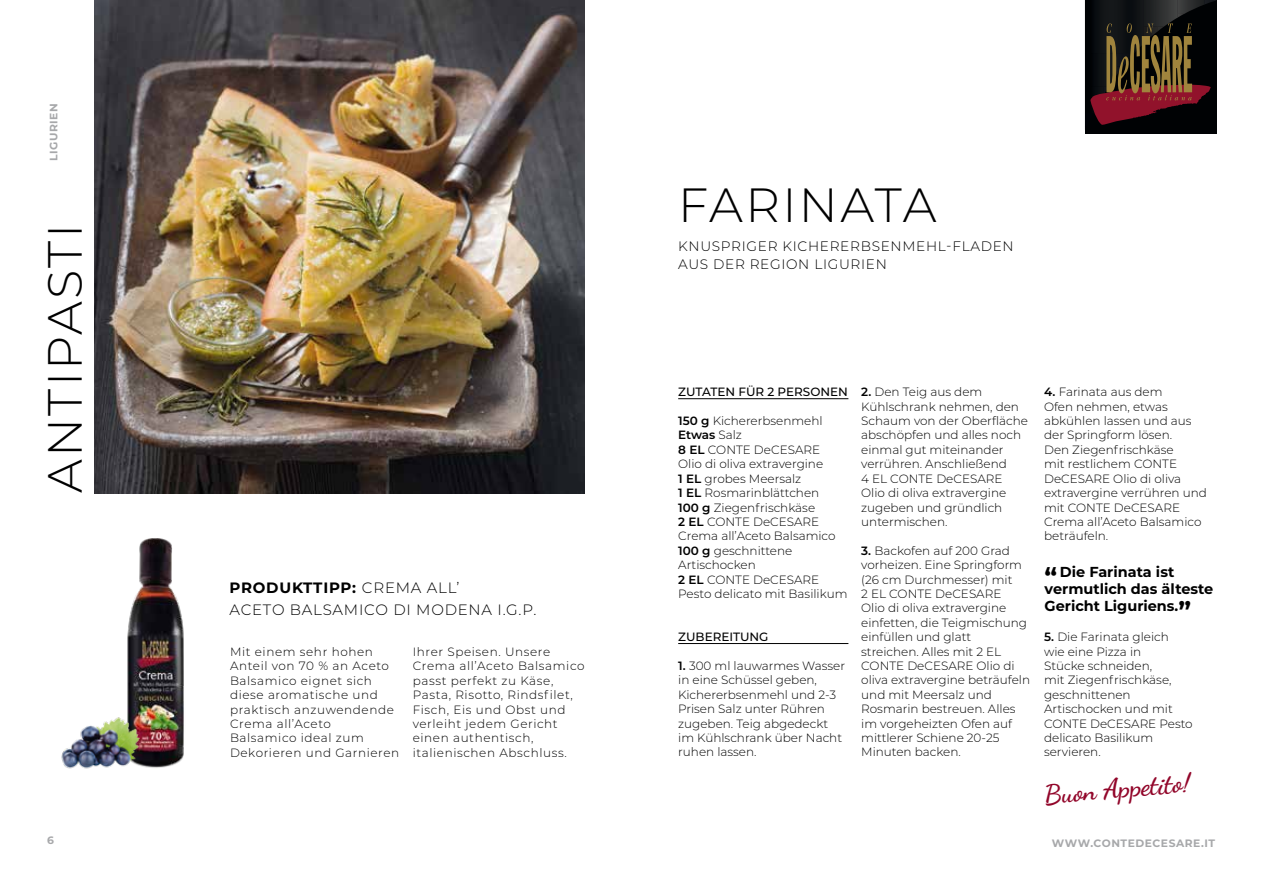
<style>
.page{position:relative;width:1263px;height:893px;background:#fff}
.page>*{position:absolute;margin:0;border:0;box-sizing:border-box;transform-origin:0 0}
.t1{font:300 48px "Montserrat";letter-spacing:.05em;color:#000}
.t2{font:700 27px "Dancing Script";color:#92062a}
.t3{font:300 15px "Montserrat";letter-spacing:.05em;color:#000}
.t4{font:700 15px "Montserrat";letter-spacing:.05em;color:#000}
.t5{font:700 14.4px/17.4px "Montserrat";color:#000}
.t6{font:300 13.65px/18px "Montserrat";letter-spacing:.05em;color:#000}
.t7{font:300 12px/14.4px "Montserrat";color:#000}
.t8{font:300 12px/14.4px "Montserrat";letter-spacing:.05em;color:#000}
.t9{font:500 12px "Montserrat";color:#000}
.t10{font:700 10.8px "Montserrat";letter-spacing:.05em;color:#a7a8aa}
.s1{font-weight:300}
.s2{font-weight:600}
.s3{font-size:25.5px}
</style>
<div class="page">
<img style="left:94px;top:0;width:491px;height:493px">
<hr style="left:678px;top:398px;width:170px;height:1px;background:#000">
<hr style="left:678px;top:643px;width:170px;height:1px;background:#000">
<div style="left:1085px;top:0;width:131px;height:134px;background:#000204"></div>
<img style="left:1095px;top:0;width:49px;height:13px">
<img style="left:1144px;top:0;width:33px;height:13px">
<img style="left:1177px;top:0;width:27px;height:13px">
<svg style="left:1204px;top:0;width:12px;height:5px"></svg>
<svg style="left:1090px;top:13px;width:121px;height:112px"></svg>
<img style="left:127px;top:538px;width:57px;height:230px">
<img style="left:61px;top:713px;width:84px;height:56px">
<p class="t10" style="left:46px;top:161px;width:59px;rotate:-90deg">LIGURIEN</p>
<h1 class="t1" style="left:32px;top:493px;width:271px;rotate:-90deg">ANTIPASTI</h1>
<p class="t4" style="left:230px;top:576px;width:231px">PRODUKTTIPP: <span class="s1">CREMA ALL’</span></p>
<p class="t3" style="left:230px;top:600px;width:308px">ACETO BALSAMICO DI MODENA I.G.P.</p>
<p class="t8" style="left:230px;top:644px;width:171px">Mit einem sehr hohen<br>Anteil von 70 % an Aceto<br>Balsamico eignet sich diese aromatische und praktisch anzuwendende<br>Crema all’Aceto<br>Balsamico ideal zum<br>Dekorieren und Garnieren</p>
<p class="t8" style="left:413px;top:644px;width:173px">Ihrer Speisen. Unsere<br>Crema all’Aceto Balsamico passt perfekt zu Käse,<br>Pasta, Risotto, Rindsfilet,<br>Fisch, Eis und Obst und verleiht jedem Gericht einen authentisch, italienischen Abschluss.</p>
<h1 class="t1" style="left:678px;top:173px;width:260px">FARINATA</h1>
<p class="t6" style="left:678px;top:237px;width:337px">KNUSPRIGER KICHERERBSENMEHL-FLADEN<br>AUS DER REGION LIGURIEN</p>
<p class="t9" style="left:678px;top:384px;width:171px">ZUTATEN FÜR 2 PERSONEN</p>
<p class="t7" style="left:678px;top:413px;width:171px"><span class="s2">150 g</span> Kichererbsenmehl<br><span class="s2">Etwas</span> Salz<br><span class="s2">8 EL</span> CONTE DeCESARE<br>Olio di oliva extravergine<br><span class="s2">1 EL</span> grobes Meersalz<br><span class="s2">1 EL</span> Rosmarinblättchen<br><span class="s2">100 g</span> Ziegenfrischkäse<br><span class="s2">2 EL</span> CONTE DeCESARE<br>Crema all’Aceto Balsamico<br><span class="s2">100 g</span> geschnittene<br>Artischocken<br><span class="s2">2 EL</span> CONTE DeCESARE<br>Pesto delicato mit Basilikum</p>
<p class="t9" style="left:678px;top:628px;width:92px">ZUBEREITUNG</p>
<p class="t7" style="left:678px;top:658px;width:168px"><span class="s2">1.</span> 300 ml lauwarmes Wasser in eine Schüssel geben,<br>Kichererbsenmehl und 2-3<br>Prisen Salz unter Rühren zugeben. Teig abgedeckt im Kühlschrank über Nacht ruhen lassen.</p>
<p class="t7" style="left:861px;top:384px;width:168px"><span class="s2">2.</span> Den Teig aus dem<br>Kühlschrank nehmen, den<br>Schaum von der Oberfläche abschöpfen und alles noch einmal gut miteinander verrühren. Anschließend<br>4 EL CONTE DeCESARE<br>Olio di oliva extravergine zugeben und gründlich untermischen.</p>
<p class="t7" style="left:861px;top:543px;width:170px"><span class="s2">3.</span> Backofen auf 200 Grad vorheizen. Eine Springform (26 cm Durchmesser) mit<br>2 EL CONTE DeCESARE<br>Olio di oliva extravergine einfetten, die Teigmischung einfüllen und glatt streichen. Alles mit 2 EL<br>CONTE DeCESARE Olio di oliva extravergine beträufeln und mit Meersalz und<br>Rosmarin bestreuen. Alles im vorgeheizten Ofen auf mittlerer Schiene 20-25<br>Minuten backen.</p>
<p class="t7" style="left:1044px;top:384px;width:164px"><span class="s2">4.</span> Farinata aus dem<br>Ofen nehmen, etwas abkühlen lassen und aus der Springform lösen.<br>Den Ziegenfrischkäse<br>mit restlichem CONTE<br>DeCESARE Olio di oliva extravergine verrühren und mit CONTE DeCESARE<br>Crema all’Aceto Balsamico beträufeln.</p>
<p class="t5" style="left:1044px;top:562px;width:170px"><span class="s3">“</span> Die Farinata ist vermutlich das älteste<br>Gericht Liguriens.<span class="s3">”</span></p>
<p class="t7" style="left:1044px;top:629px;width:150px"><span class="s2">5.</span> Die Farinata gleich<br>wie eine Pizza in<br>Stücke schneiden,<br>mit Ziegenfrischkäse, geschnittenen<br>Artischocken und mit<br>CONTE DeCESARE Pesto delicato Basilikum servieren.</p>
<h2 class="t2" style="left:1043px;top:778px;width:148px;rotate:-5deg">Buon Appetito!</h2>
<p class="t10" style="left:47px;top:833px;width:8px">6</p>
<p class="t10" style="left:1052px;top:835px;width:165px">WWW.CONTEDECESARE.IT</p>
</div>
